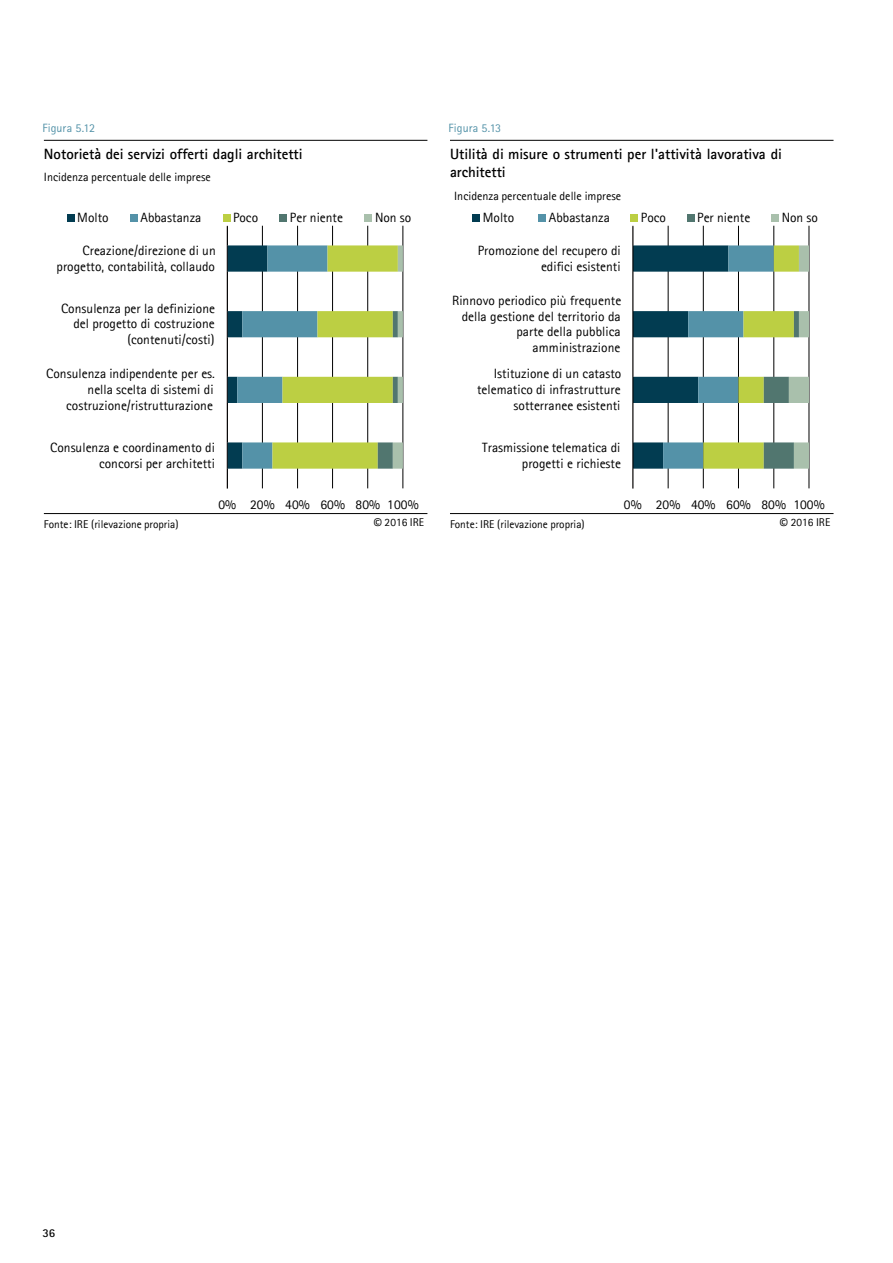
<style>
.page{position:relative;width:893px;height:1263px;background:#fff}
.page>*{position:absolute;margin:0;border:0;box-sizing:border-box;transform-origin:0 0}
.t1{font:700 15px "Agfa Rotis Sans Serif";color:#000}
.t2{font:700 14.85px "Agfa Rotis Sans Serif";color:#000}
.t3{font:13.5px/15.6px "Agfa Rotis Sans Serif";color:#000;text-align:right}
.t4{font:12px "Agfa Rotis Sans Serif";color:#000}
.t5{font:12px "Rotis Sans Serif Pro";letter-spacing:.005em;color:#5392a8}
.t6{font:700 12px "Rotis Sans Serif Pro";color:#000}
.t7{font:11.25px "Agfa Rotis Sans Serif";color:#000}
.s1{font-family:"Calibri"}
</style>
<div class="page">
<hr style="left:262px;top:226px;width:1px;height:262px;background:#000">
<hr style="left:297px;top:226px;width:1px;height:262px;background:#000">
<hr style="left:332px;top:226px;width:1px;height:262px;background:#000">
<hr style="left:367px;top:226px;width:1px;height:262px;background:#000">
<hr style="left:403px;top:226px;width:1px;height:262px;background:#000">
<svg style="left:228px;top:245px;width:175px;height:224px"></svg>
<img style="left:227px;top:226px;width:1px;height:263px">
<img style="left:227px;top:245px;width:1px;height:224px">
<div style="left:67px;top:214px;width:8px;height:7px;background:#023c51"></div>
<div style="left:130px;top:214px;width:8px;height:7px;background:#5492a8"></div>
<div style="left:223px;top:214px;width:7px;height:7px;background:#bccf43"></div>
<div style="left:280px;top:214px;width:7px;height:7px;background:#51766f"></div>
<div style="left:365px;top:214px;width:7px;height:7px;background:#a9c0ac"></div>
<hr style="left:44px;top:140px;width:383px;height:1px;background:#000">
<hr style="left:44px;top:513px;width:383px;height:1px;background:#000">
<hr style="left:668px;top:226px;width:1px;height:262px;background:#000">
<hr style="left:703px;top:226px;width:1px;height:262px;background:#000">
<hr style="left:738px;top:226px;width:1px;height:262px;background:#000">
<hr style="left:774px;top:226px;width:1px;height:262px;background:#000">
<hr style="left:809px;top:226px;width:1px;height:262px;background:#000">
<svg style="left:634px;top:245px;width:175px;height:224px"></svg>
<img style="left:632px;top:226px;width:1px;height:263px">
<img style="left:633px;top:245px;width:1px;height:224px">
<div style="left:473px;top:214px;width:7px;height:7px;background:#023c51"></div>
<div style="left:539px;top:214px;width:7px;height:7px;background:#5492a8"></div>
<div style="left:631px;top:214px;width:7px;height:7px;background:#bccf43"></div>
<div style="left:687px;top:214px;width:7px;height:7px;background:#51766f"></div>
<div style="left:771px;top:214px;width:8px;height:7px;background:#a9c0ac"></div>
<hr style="left:450px;top:140px;width:383px;height:1px;background:#000">
<hr style="left:450px;top:513px;width:383px;height:1px;background:#000">
<p class="t5" style="left:42px;top:121px;width:54px">Figura 5.12</p>
<p class="t5" style="left:449px;top:121px;width:54px">Figura 5.13</p>
<p class="t2" style="left:44px;top:145px;width:260px">Notorietà dei servizi offerti dagli architetti</p>
<p class="t4" style="left:44px;top:170px;width:168px">Incidenza percentuale delle imprese</p>
<p class="t2" style="left:450px;top:145px;width:334px">Utilità di misure o strumenti per l'attività lavorativa di</p>
<p class="t1" style="left:450px;top:163px;width:57px">architetti</p>
<p class="t4" style="left:454px;top:189px;width:168px">Incidenza percentuale delle imprese</p>
<p class="t3" style="left:77px;top:209px;width:33px">Molto</p>
<p class="t3" style="left:140px;top:209px;width:63px">Abbastanza</p>
<p class="t3" style="left:233px;top:209px;width:27px">Poco</p>
<p class="t3" style="left:290px;top:209px;width:55px">Per niente</p>
<p class="t3" style="left:375px;top:209px;width:38px">Non so</p>
<p class="t3" style="left:483px;top:209px;width:33px">Molto</p>
<p class="t3" style="left:549px;top:209px;width:63px">Abbastanza</p>
<p class="t3" style="left:641px;top:209px;width:27px">Poco</p>
<p class="t3" style="left:697px;top:209px;width:55px">Per niente</p>
<p class="t3" style="left:782px;top:209px;width:38px">Non so</p>
<p class="t3" style="left:57px;top:242px;width:161px">Creazione/direzione di un progetto, contabilità, collaudo</p>
<p class="t3" style="left:478px;top:242px;width:144px">Promozione del recupero di edifici esistenti</p>
<p class="t3" style="left:61px;top:300px;width:155px">Consulenza per la definizione del progetto di costruzione (contenuti/costi)</p>
<p class="t3" style="left:452px;top:292px;width:171px">Rinnovo periodico più frequente della gestione del territorio da parte della pubblica amministrazione</p>
<p class="t3" style="left:46px;top:366px;width:170px">Consulenza indipendente per es. nella scelta di sistemi di costruzione/ristrutturazione</p>
<p class="t3" style="left:477px;top:366px;width:146px">Istituzione di un catasto telematico di infrastrutture sotterranee esistenti</p>
<p class="t3" style="left:50px;top:439px;width:166px">Consulenza e coordinamento di concorsi per architetti</p>
<p class="t3" style="left:482px;top:439px;width:140px">Trasmissione telematica di progetti e richieste</p>
<p class="t3" style="left:218px;top:497px;width:202px">0% 20% 40% 60% 80% 100%</p>
<p class="t3" style="left:624px;top:497px;width:202px">0% 20% 40% 60% 80% 100%</p>
<p class="t7" style="left:44px;top:517px;width:136px">Fonte: IRE (rilevazione propria)</p>
<p class="t7" style="left:373px;top:515px;width:53px"><span class="s1">©</span> 2016 IRE</p>
<p class="t7" style="left:450px;top:517px;width:136px">Fonte: IRE (rilevazione propria)</p>
<p class="t7" style="left:779px;top:515px;width:53px"><span class="s1">©</span> 2016 IRE</p>
<p class="t6" style="left:43px;top:1226px;width:14px">36</p>
</div>
